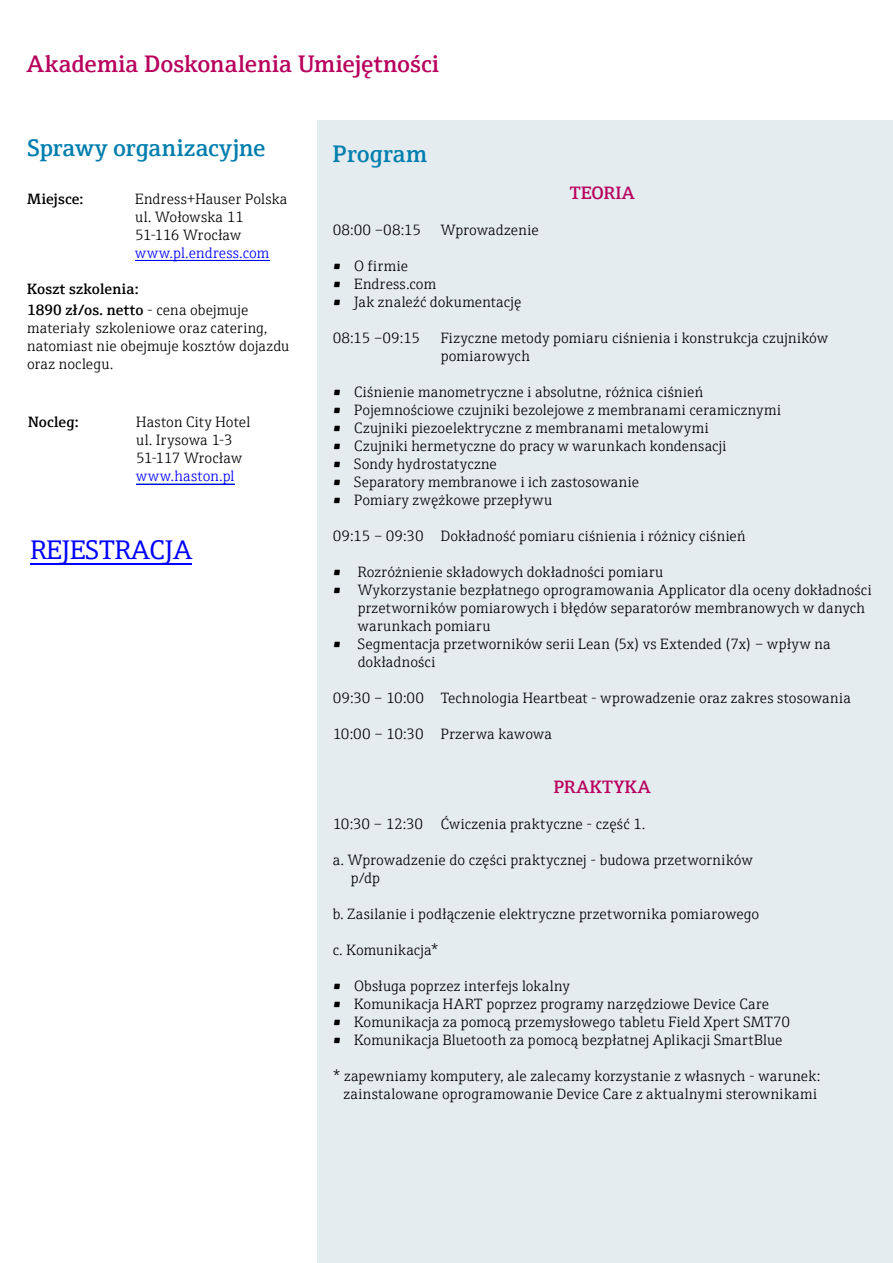
<style>
.page{position:relative;width:893px;height:1263px;background:#fff}
.page>*{position:absolute;margin:0;border:0;box-sizing:border-box;transform-origin:0 0}
.t1{font:27px "E+H Serif";color:#00f}
.t2{font:600 24px "E+H Serif";color:#b8005d}
.t3{font:600 24px "E+H Serif";letter-spacing:.005em;color:#007eae}
.t4{font:600 18px "E+H Serif";letter-spacing:.04em;color:#b8005d}
.t5{font:300 15px "E+H Serif";letter-spacing:.015em;color:#000}
.t6{font:600 15px "E+H Serif";letter-spacing:.01em;color:#000}
.t7{font:300 15px "E+H Serif";letter-spacing:.015em;color:#00f}
.s1{font-weight:300}
</style>
<div class="page">
<div style="left:318px;top:120px;width:575px;height:1143px;background:#e5ecf0"></div>
<hr style="left:30px;top:563px;width:162px;height:2px;background:#00f">
<hr style="left:135px;top:260px;width:134px;height:1px;background:#00f">
<hr style="left:136px;top:484px;width:99px;height:1px;background:#00f">
<p class="t2" style="left:27px;top:53px;width:414px">Akademia Doskonalenia Umiejętności</p>
<p class="t3" style="left:28px;top:137px;width:239px">Sprawy organizacyjne</p>
<p class="t3" style="left:333px;top:143px;width:96px">Program</p>
<p class="t6" style="left:27px;top:192px;width:58px">Miejsce:</p>
<p class="t5" style="left:135px;top:192px;width:154px">Endress+Hauser Polska</p>
<p class="t5" style="left:135px;top:210px;width:110px">ul. Wołowska 11</p>
<p class="t5" style="left:135px;top:228px;width:107px">51-116 Wrocław</p>
<p class="t7" style="left:135px;top:246px;width:136px">www.pl.endress.com</p>
<p class="t6" style="left:27px;top:282px;width:113px">Koszt szkolenia:</p>
<p class="t6" style="left:27px;top:303px;width:223px">1890 zł/os. netto <span class="s1">- cena obejmuje</span></p>
<p class="t5" style="left:27px;top:321px;width:242px">materiały szkoleniowe oraz catering,</p>
<p class="t5" style="left:27px;top:339px;width:264px">natomiast nie obejmuje kosztów dojazdu</p>
<p class="t5" style="left:27px;top:357px;width:88px">oraz noclegu.</p>
<p class="t4" style="left:570px;top:184px;width:67px">TEORIA</p>
<p class="t5" style="left:333px;top:223px;width:90px">08:00 ‒08:15</p>
<p class="t5" style="left:441px;top:223px;width:99px">Wprowadzenie</p>
<p class="t5" style="left:333px;top:259px;width:77px">• O firmie</p>
<p class="t5" style="left:333px;top:277px;width:105px">• Endress.com</p>
<p class="t5" style="left:333px;top:295px;width:190px">• Jak znaleźć dokumentację</p>
<p class="t5" style="left:333px;top:331px;width:89px">08:15 ‒09:15</p>
<p class="t5" style="left:441px;top:331px;width:389px">Fizyczne metody pomiaru ciśnienia i konstrukcja czujników</p>
<p class="t5" style="left:441px;top:349px;width:91px">pomiarowych</p>
<p class="t5" style="left:333px;top:385px;width:372px">• Ciśnienie manometryczne i absolutne, różnica ciśnień</p>
<p class="t5" style="left:333px;top:403px;width:450px">• Pojemnościowe czujniki bezolejowe z membranami ceramicznymi</p>
<p class="t5" style="left:333px;top:421px;width:378px">• Czujniki piezoelektryczne z membranami metalowymi</p>
<p class="t5" style="left:333px;top:439px;width:395px">• Czujniki hermetyczne do pracy w warunkach kondensacji</p>
<p class="t5" style="left:333px;top:457px;width:166px">• Sondy hydrostatyczne</p>
<p class="t5" style="left:333px;top:475px;width:308px">• Separatory membranowe i ich zastosowanie</p>
<p class="t5" style="left:333px;top:493px;width:221px">• Pomiary zwężkowe przepływu</p>
<p class="t5" style="left:333px;top:529px;width:414px">09:15 ‒ 09:30 Dokładność pomiaru ciśnienia i różnicy ciśnień</p>
<p class="t5" style="left:333px;top:565px;width:332px">• Rozróżnienie składowych dokładności pomiaru</p>
<p class="t5" style="left:333px;top:583px;width:540px">• Wykorzystanie bezpłatnego oprogramowania Applicator dla oceny dokładności</p>
<p class="t5" style="left:358px;top:601px;width:509px">przetworników pomiarowych i błędów separatorów membranowych w danych</p>
<p class="t5" style="left:358px;top:619px;width:134px">warunkach pomiaru</p>
<p class="t5" style="left:333px;top:637px;width:499px">• Segmentacja przetworników serii Lean (5x) vs Extended (7x) – wpływ na</p>
<p class="t5" style="left:358px;top:655px;width:79px">dokładności</p>
<p class="t5" style="left:333px;top:691px;width:520px">09:30 ‒ 10:00 Technologia Heartbeat - wprowadzenie oraz zakres stosowania</p>
<p class="t5" style="left:333px;top:727px;width:221px">10:00 ‒ 10:30 Przerwa kawowa</p>
<p class="t6" style="left:28px;top:415px;width:52px">Nocleg:</p>
<p class="t5" style="left:136px;top:415px;width:116px">Haston City Hotel</p>
<p class="t5" style="left:136px;top:433px;width:98px">ul. Irysowa 1-3</p>
<p class="t5" style="left:136px;top:451px;width:107px">51-117 Wrocław</p>
<p class="t7" style="left:136px;top:469px;width:100px">www.haston.pl</p>
<p class="t1" style="left:30px;top:537px;width:163px">REJESTRACJA</p>
<p class="t4" style="left:554px;top:778px;width:98px">PRAKTYKA</p>
<p class="t5" style="left:333px;top:817px;width:314px">10:30 ‒ 12:30 Ćwiczenia praktyczne - część 1.</p>
<p class="t5" style="left:333px;top:853px;width:421px">a. Wprowadzenie do części praktycznej - budowa przetworników</p>
<p class="t5" style="left:351px;top:871px;width:31px">p/dp</p>
<p class="t5" style="left:333px;top:907px;width:428px">b. Zasilanie i podłączenie elektryczne przetwornika pomiarowego</p>
<p class="t5" style="left:333px;top:943px;width:107px">c. Komunikacja*</p>
<p class="t5" style="left:333px;top:979px;width:239px">• Obsługa poprzez interfejs lokalny</p>
<p class="t5" style="left:333px;top:997px;width:438px">• Komunikacja HART poprzez programy narzędziowe Device Care</p>
<p class="t5" style="left:333px;top:1015px;width:459px">• Komunikacja za pomocą przemysłowego tabletu Field Xpert SMT70</p>
<p class="t5" style="left:333px;top:1033px;width:451px">• Komunikacja Bluetooth za pomocą bezpłatnej Aplikacji SmartBlue</p>
<p class="t5" style="left:333px;top:1069px;width:489px">* zapewniamy komputery, ale zalecamy korzystanie z własnych - warunek:</p>
<p class="t5" style="left:344px;top:1087px;width:475px">zainstalowane oprogramowanie Device Care z aktualnymi sterownikami</p>
</div>
